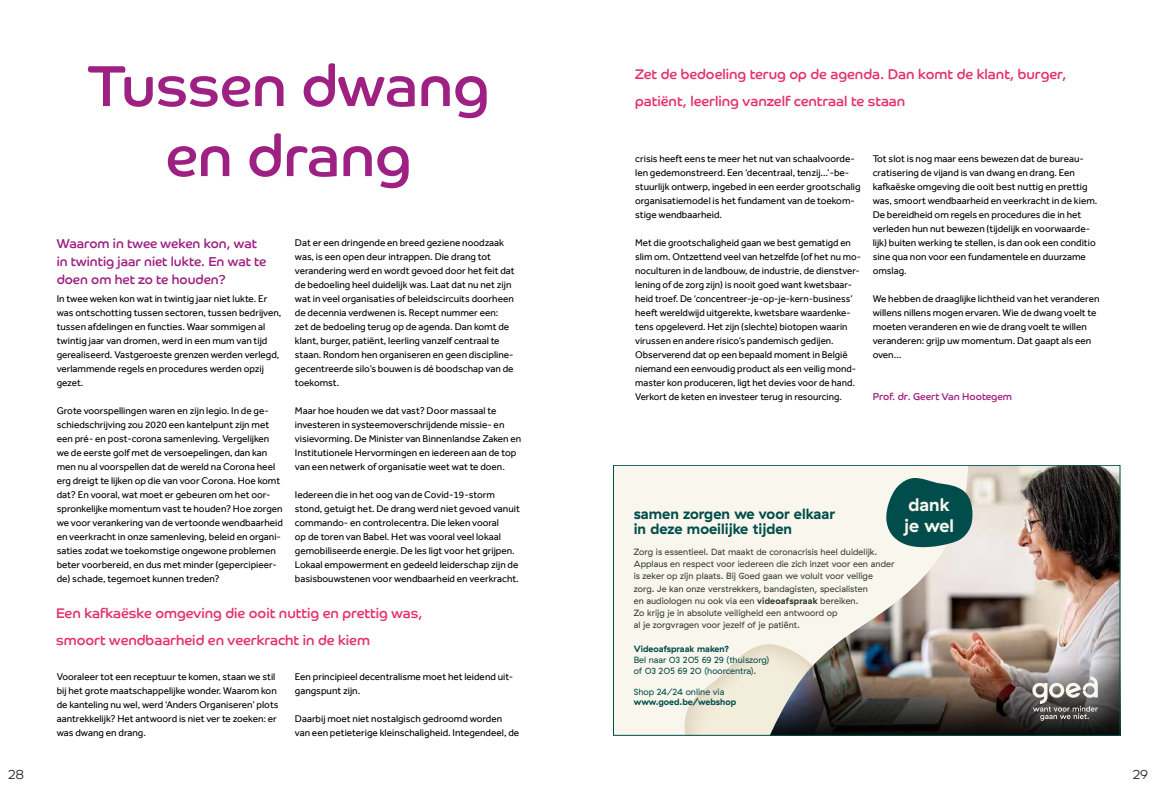
<style>
.page{position:relative;width:1157px;height:794px;background:#fff}
.page>*{position:absolute;margin:0;border:0;box-sizing:border-box;transform-origin:0 0}
.t1{font:58px/70px "Co Headline";color:#9e2082;text-align:center}
.t2{font:700 18.2px/20.8px "GT Haptik Goed";color:#f9f6ed}
.t3{font:700 14.8px/14.8px "GT Haptik Goed";color:#004d4b}
.t4{font:14px/27px "Co Headline";color:#e53169}
.t5{font:13px/18px "Co Headline";color:#9e2082}
.t6{font:300 13px "Co Headline";color:#1a1c1e}
.t7{font:10px/14px "Effra";color:#000}
.t8{font:10px "Co Headline";color:#9e2082}
.t9{font:9px/12px "GT Haptik Goed";letter-spacing:.005em;color:#2e392e}
.t10{font:9px/10.6px "GT Haptik Goed";color:#004d4b}
.t11{font:700 9px "GT Haptik Goed";color:#004d4b}
.s1{font-weight:700}
</style>
<div class="page">
<div style="left:613px;top:465px;width:507px;height:270px;background:#f9f6ed"></div>
<img style="left:836px;top:467px;width:282px;height:177px">
<svg style="left:886px;top:477px;width:87px;height:70px"></svg>
<img style="left:684px;top:644px;width:434px;height:89px">
<div style="left:613px;top:465px;width:507px;height:270px;border:1px solid #004d4b"></div>
<h3 class="t6" style="left:8px;top:767px;width:17px">28</h3>
<h1 class="t1" style="left:88px;top:51px;width:403px">Tussen dwang en drang</h1>
<h3 class="t5" style="left:57px;top:235px;width:211px">Waarom in twee weken kon, wat in twintig jaar niet lukte. En wat te doen om het zo te houden?</h3>
<p class="t7" style="left:57px;top:292px;width:226px">In twee weken kon wat in twintig jaar niet lukte. Er was ontschotting tussen sectoren, tussen bedrijven, tussen afdelingen en functies. Waar sommigen al twintig jaar van dromen, werd in een mum van tijd gerealiseerd. Vastgeroeste grenzen werden verlegd, verlammende regels en procedures werden opzij gezet.</p>
<p class="t7" style="left:57px;top:404px;width:228px">Grote voorspellingen waren en zijn legio. In de ge&shy;schiedschrijving zou 2020 een kantelpunt zijn met een pré- en post-corona samenleving. Vergelijken we de eerste golf met de versoepelingen, dan kan men nu al voorspellen dat de wereld na Corona heel erg dreigt te lijken op die van voor Corona. Hoe komt dat? En vooral, wat moet er gebeuren om het oor&shy;spronkelijke momentum vast te houden? Hoe zorgen we voor verankering van de vertoonde wendbaarheid en veerkracht in onze samenleving, beleid en organi&shy;saties zodat we toekomstige ongewone problemen beter voorbereid, en dus met minder (gepercipieer&shy;de) schade, tegemoet kunnen treden?</p>
<p class="t7" style="left:295px;top:236px;width:221px">Dat er een dringende en breed geziene noodzaak was, is een open deur intrappen. Die drang tot verandering werd en wordt gevoed door het feit dat de bedoeling heel duidelijk was. Laat dat nu net zijn wat in veel organisaties of beleidscircuits doorheen de decennia verdwenen is. Recept nummer een:<br>zet de bedoeling terug op de agenda. Dan komt de klant, burger, patiënt, leerling vanzelf centraal te staan. Rondom hen organiseren en geen discipline&shy;gecentreerde silo’s bouwen is dé boodschap van de toekomst.</p>
<p class="t7" style="left:295px;top:404px;width:228px">Maar hoe houden we dat vast? Door massaal te investeren in systeemoverschrijdende missie- en visievorming. De Minister van Binnenlandse Zaken en Institutionele Hervormingen en iedereen aan de top van een netwerk of organisatie weet wat te doen.</p>
<p class="t7" style="left:295px;top:488px;width:226px">Iedereen die in het oog van de Covid-19-storm stond, getuigt het. De drang werd niet gevoed vanuit commando- en controlecentra. Die leken vooral<br>op de toren van Babel. Het was vooral veel lokaal gemobiliseerde energie. De les ligt voor het grijpen.<br>Lokaal empowerment en gedeeld leiderschap zijn de basisbouwstenen voor wendbaarheid en veerkracht.</p>
<h3 class="t4" style="left:56px;top:599px;width:368px">Een kafkaëske omgeving die ooit nuttig en prettig was, smoort wendbaarheid en veerkracht in de kiem</h3>
<p class="t7" style="left:57px;top:670px;width:223px">Vooraleer tot een receptuur te komen, staan we stil bij het grote maatschappelijke wonder. Waarom kon de kanteling nu wel, werd ‘Anders Organiseren’ plots aantrekkelijk? Het antwoord is niet ver te zoeken: er was dwang en drang.</p>
<p class="t7" style="left:295px;top:670px;width:220px">Een principieel decentralisme moet het leidend uit&shy;gangspunt zijn.</p>
<p class="t7" style="left:295px;top:712px;width:226px">Daarbij moet niet nostalgisch gedroomd worden van een petieterige kleinschaligheid. Integendeel, de</p>
<h3 class="t4" style="left:635px;top:61px;width:433px">Zet de bedoeling terug op de agenda. Dan komt de klant, burger, patiënt, leerling vanzelf centraal te staan</h3>
<p class="t7" style="left:635px;top:152px;width:227px">crisis heeft eens te meer het nut van schaalvoorde&shy;len gedemonstreerd. Een ‘decentraal, tenzij…’-be&shy;stuurlijk ontwerp, ingebed in een eerder grootschalig organisatiemodel is het fundament van de toekom&shy;stige wendbaarheid.</p>
<p class="t7" style="left:635px;top:236px;width:227px">Met die grootschaligheid gaan we best gematigd en slim om. Ontzettend veel van hetzelfde (of het nu mo&shy;noculturen in de landbouw, de industrie, de dienstver&shy;lening of de zorg zijn) is nooit goed want kwetsbaar&shy;heid troef. De ‘concentreer-je-op-je-kern-business’ heeft wereldwijd uitgerekte, kwetsbare waardenke&shy;tens opgeleverd. Het zijn (slechte) biotopen waarin virussen en andere risico’s pandemisch gedijen.<br>Observerend dat op een bepaald moment in België niemand een eenvoudig product als een veilig mond&shy;master kon produceren, ligt het devies voor de hand.<br>Verkort de keten en investeer terug in resourcing.</p>
<p class="t7" style="left:872px;top:152px;width:226px">Tot slot is nog maar eens bewezen dat de bureau&shy;cratisering de vijand is van dwang en drang. Een kafkaëske omgeving die ooit best nuttig en prettig was, smoort wendbaarheid en veerkracht in de kiem.<br>De bereidheid om regels en procedures die in het verleden hun nut bewezen (tijdelijk en voorwaarde&shy;lijk) buiten werking te stellen, is dan ook een conditio sine qua non voor een fundamentele en duurzame omslag.</p>
<p class="t7" style="left:872px;top:292px;width:228px">We hebben de draaglijke lichtheid van het veranderen willens nillens mogen ervaren. Wie de dwang voelt te moeten veranderen en wie de drang voelt te willen veranderen: grijp uw momentum. Dat gaapt als een oven…</p>
<p class="t8" style="left:872px;top:391px;width:141px">Prof. dr. Geert Van Hootegem</p>
<h3 class="t3" style="left:633px;top:506px;width:203px">samen zorgen we voor elkaar in deze moeilijke tijden</h3>
<p class="t9" style="left:633px;top:546px;width:262px">Zorg is essentieel. Dat maakt de coronacrisis heel duidelijk.<br>Applaus en respect voor iedereen die zich inzet voor een ander is zeker op zijn plaats. Bij Goed gaan we voluit voor veilige zorg. Je kan onze verstrekkers, bandagisten, specialisten<br>en audiologen nu ook via een <span class="s1">videoafspraak</span> bereiken.<br>Zo krijg je in absolute veiligheid een antwoord op<br>al je zorgvragen voor jezelf of je patiënt.</p>
<p class="t11" style="left:633px;top:644px;width:97px">Videoafspraak maken?</p>
<p class="t10" style="left:633px;top:654px;width:137px">Bel naar 03 205 69 29 (thuiszorg) of 03 205 69 20 (hoorcentra).</p>
<p class="t10" style="left:633px;top:686px;width:92px">Shop 24/24 online via</p>
<p class="t11" style="left:633px;top:697px;width:104px">www.goed.be/webshop</p>
<h2 class="t2" style="left:904px;top:494px;width:51px">dank je wel</h2>
<h3 class="t6" style="left:1133px;top:767px;width:17px">29</h3>
</div>
